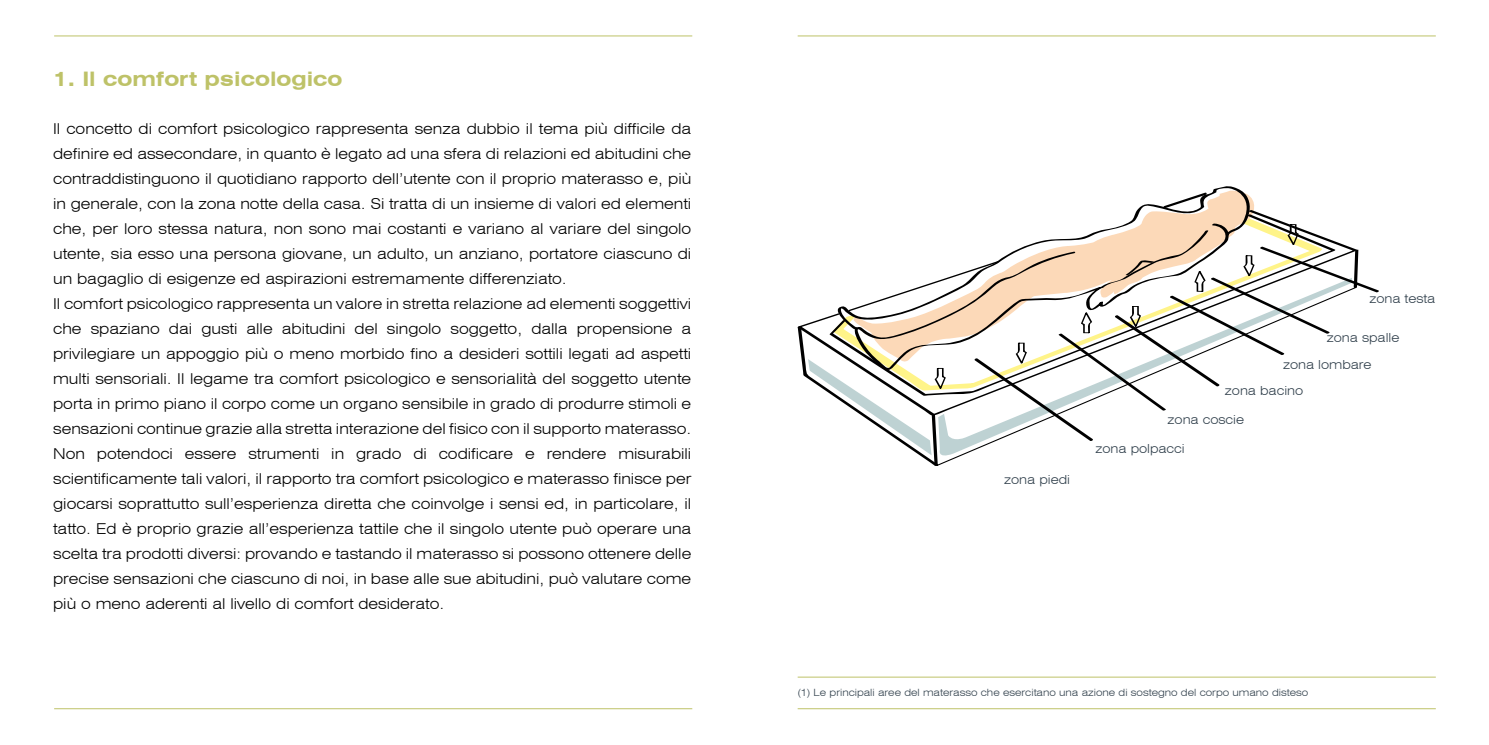
<style>
.page{position:relative;width:1489px;height:745px;background:#fff}
.page>*{position:absolute;margin:0;border:0;box-sizing:border-box;transform-origin:0 0}
.t1{font:700 expanded 20px "Swiss 721 BT";color:#bec268}
.t2{font:300 expanded 15px/25px "Swiss 721 BT";color:#000}
.t3{font:300 expanded 12.5px "Swiss 721 BT";color:#32414d}
.t4{font:300 expanded 10px "Swiss 721 BT";color:#32414d}
</style>
<div class="page">
<hr style="left:54px;top:35px;width:638px;height:1px;background:#bec268">
<hr style="left:54px;top:707px;width:638px;height:1px;background:#bec268">
<hr style="left:797px;top:35px;width:638px;height:1px;background:#bec268">
<hr style="left:797px;top:707px;width:638px;height:1px;background:#bec268">
<hr style="left:797px;top:676px;width:638px;height:1px;background:#bec268">
<svg style="left:1135px;top:186px;width:115px;height:28px"></svg>
<svg style="left:1132px;top:214px;width:146px;height:6px"></svg>
<svg style="left:808px;top:220px;width:571px;height:246px"></svg>
<h1 class="t1" style="left:53px;top:67px;width:291px">1. Il comfort psicologico</h1>
<p class="t2" style="left:53px;top:116px;width:639px">Il concetto di comfort psicologico rappresenta senza dubbio il tema più difficile da definire ed assecondare, in quanto è legato ad una sfera di relazioni ed abitudini che contraddistinguono il quotidiano rapporto dell’utente con il proprio materasso e, più in generale, con la zona notte della casa. Si tratta di un insieme di valori ed elementi che, per loro stessa natura, non sono mai costanti e variano al variare del singolo utente, sia esso una persona giovane, un adulto, un anziano, portatore ciascuno di un bagaglio di esigenze ed aspirazioni estremamente differenziato.<br>Il comfort psicologico rappresenta un valore in stretta relazione ad elementi soggettivi che spaziano dai gusti alle abitudini del singolo soggetto, dalla propensione a privilegiare un appoggio più o meno morbido fino a desideri sottili legati ad aspetti multi sensoriali. Il legame tra comfort psicologico e sensorialità del soggetto utente porta in primo piano il corpo come un organo sensibile in grado di produrre stimoli e sensazioni continue grazie alla stretta interazione del fisico con il supporto materasso.<br>Non potendoci essere strumenti in grado di codificare e rendere misurabili scientificamente tali valori, il rapporto tra comfort psicologico e materasso finisce per giocarsi soprattutto sull’esperienza diretta che coinvolge i sensi ed, in particolare, il tatto. Ed è proprio grazie all’esperienza tattile che il singolo utente può operare una scelta tra prodotti diversi: provando e tastando il materasso si possono ottenere delle precise sensazioni che ciascuno di noi, in base alle sue abitudini, può valutare come più o meno aderenti al livello di comfort desiderato.</p>
<p class="t3" style="left:1369px;top:291px;width:67px">zona testa</p>
<p class="t3" style="left:1326px;top:330px;width:74px">zona spalle</p>
<p class="t3" style="left:1282px;top:356px;width:90px">zona lombare</p>
<p class="t3" style="left:1224px;top:383px;width:80px">zona bacino</p>
<p class="t3" style="left:1167px;top:411px;width:78px">zona coscie</p>
<p class="t3" style="left:1004px;top:472px;width:67px">zona piedi</p>
<p class="t3" style="left:1095px;top:441px;width:91px">zona polpacci</p>
<p class="t4" style="left:797px;top:686px;width:512px">(1) Le principali aree del materasso che esercitano una azione di sostegno del corpo umano disteso</p>
</div>
